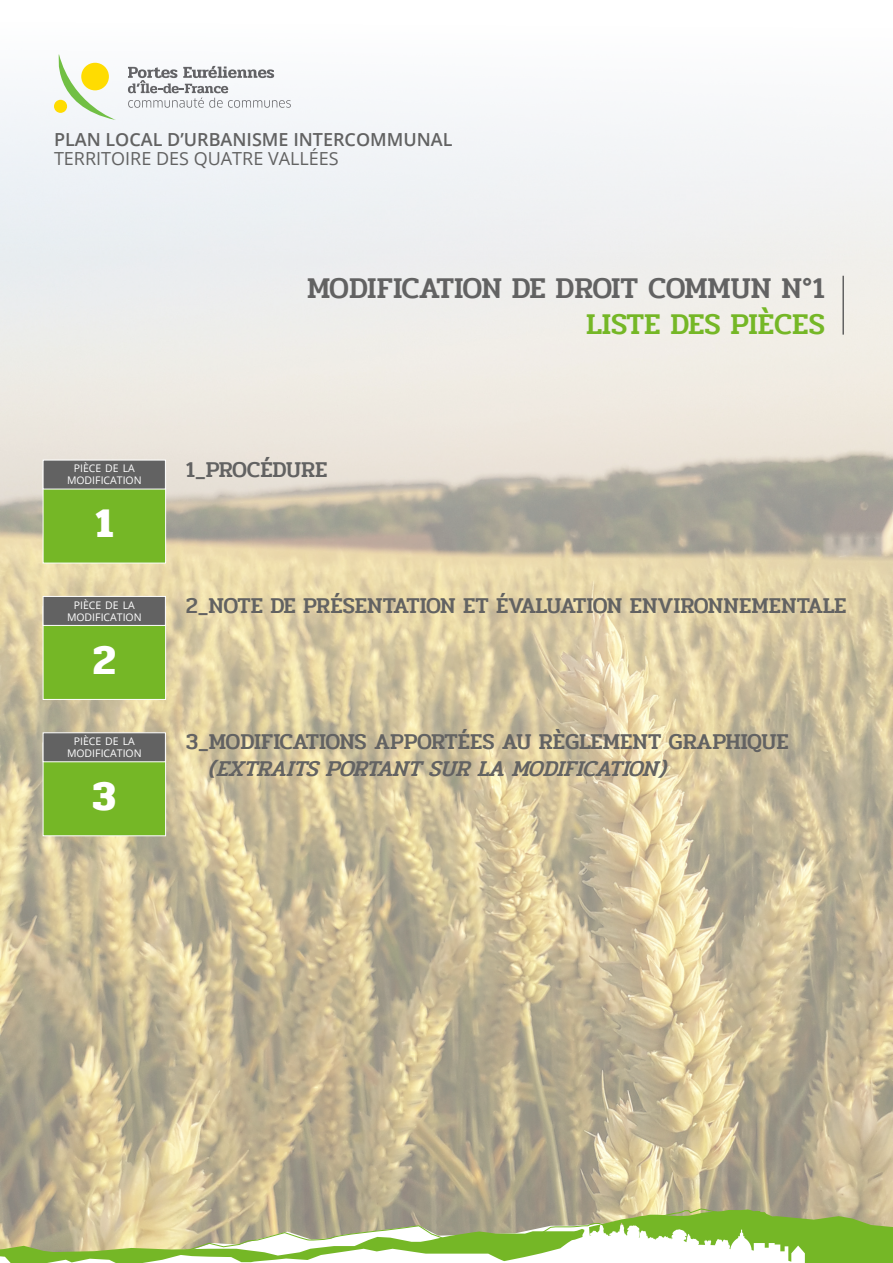
<style>
.page{position:relative;width:893px;height:1263px;background:#fff}
.page>*{position:absolute;margin:0;border:0;box-sizing:border-box;transform-origin:0 0}
.t1{font:700 42px "Pridi";color:#fff}
.t2{font:500 30px "Pridi";letter-spacing:-.025em;color:#626262}
.t3{font:500 30px "Pridi";color:#75b726}
.t4{font:500 22.5px "Pridi";letter-spacing:-.015em;color:#626262}
.t5{font:italic 500 22.5px "Pridi";color:#626262}
.t6{font:600 18px "Open Sans";color:#626262}
.t7{font:18px "Open Sans";color:#626262}
.t8{font:10.5px/12px "Open Sans";color:#fff;text-align:center}
</style>
<div class="page">
<img style="left:0;top:65px;width:893px;height:1143px">
<svg style="left:0;top:1208px;width:893px;height:55px"></svg>
<svg style="left:54px;top:54px;width:62px;height:66px"></svg>
<div style="left:81px;top:63px;width:28px;height:27px;background:#ffdc01;border-radius:50%"></div>
<div style="left:54px;top:100px;width:13px;height:13px;background:#ffdc01;border-radius:50%"></div>
<svg style="left:128px;top:66px;width:163px;height:42px"></svg>
<hr style="left:842px;top:276px;width:2px;height:59px;background:#626262">
<div style="left:43px;top:470px;width:123px;height:93px;background:#75b726"></div>
<div style="left:43px;top:460px;width:123px;height:29px;background:#626262"></div>
<div style="left:43px;top:606px;width:123px;height:94px;background:#75b726;border:1px solid #fff"></div>
<div style="left:43px;top:596px;width:123px;height:30px;background:#626262;border:1px solid #fff"></div>
<div style="left:43px;top:743px;width:123px;height:93px;background:#75b726;border:1px solid #fff"></div>
<div style="left:43px;top:732px;width:123px;height:30px;background:#626262;border:1px solid #fff"></div>
<p class="t6" style="left:54px;top:127px;width:400px">PLAN LOCAL D’URBANISME INTERCOMMUNAL</p>
<p class="t7" style="left:54px;top:146px;width:286px">TERRITOIRE DES QUATRE VALLÉES</p>
<p class="t2" style="left:307px;top:267px;width:519px">MODIFICATION DE DROIT COMMUN N°1</p>
<p class="t3" style="left:586px;top:303px;width:240px">LISTE DES PIÈCES</p>
<p class="t8" style="left:67px;top:462px;width:76px">PIÈCE DE LA<br>MODIFICATION</p>
<p class="t1" style="left:95px;top:491px;width:20px">1</p>
<p class="t8" style="left:67px;top:598px;width:76px">PIÈCE DE LA<br>MODIFICATION</p>
<p class="t1" style="left:93px;top:628px;width:25px">2</p>
<p class="t8" style="left:67px;top:735px;width:76px">PIÈCE DE LA<br>MODIFICATION</p>
<p class="t1" style="left:92px;top:764px;width:26px">3</p>
<p class="t4" style="left:186px;top:453px;width:143px">1_PROCÉDURE</p>
<p class="t4" style="left:186px;top:589px;width:662px">2_NOTE DE PRÉSENTATION ET ÉVALUATION ENVIRONNEMENTALE</p>
<p class="t4" style="left:186px;top:726px;width:605px">3_MODIFICATIONS APPORTÉES AU RÈGLEMENT GRAPHIQUE</p>
<p class="t5" style="left:208px;top:753px;width:468px">(EXTRAITSPORTANTSURLAMODIFICATION)</p>
</div>
